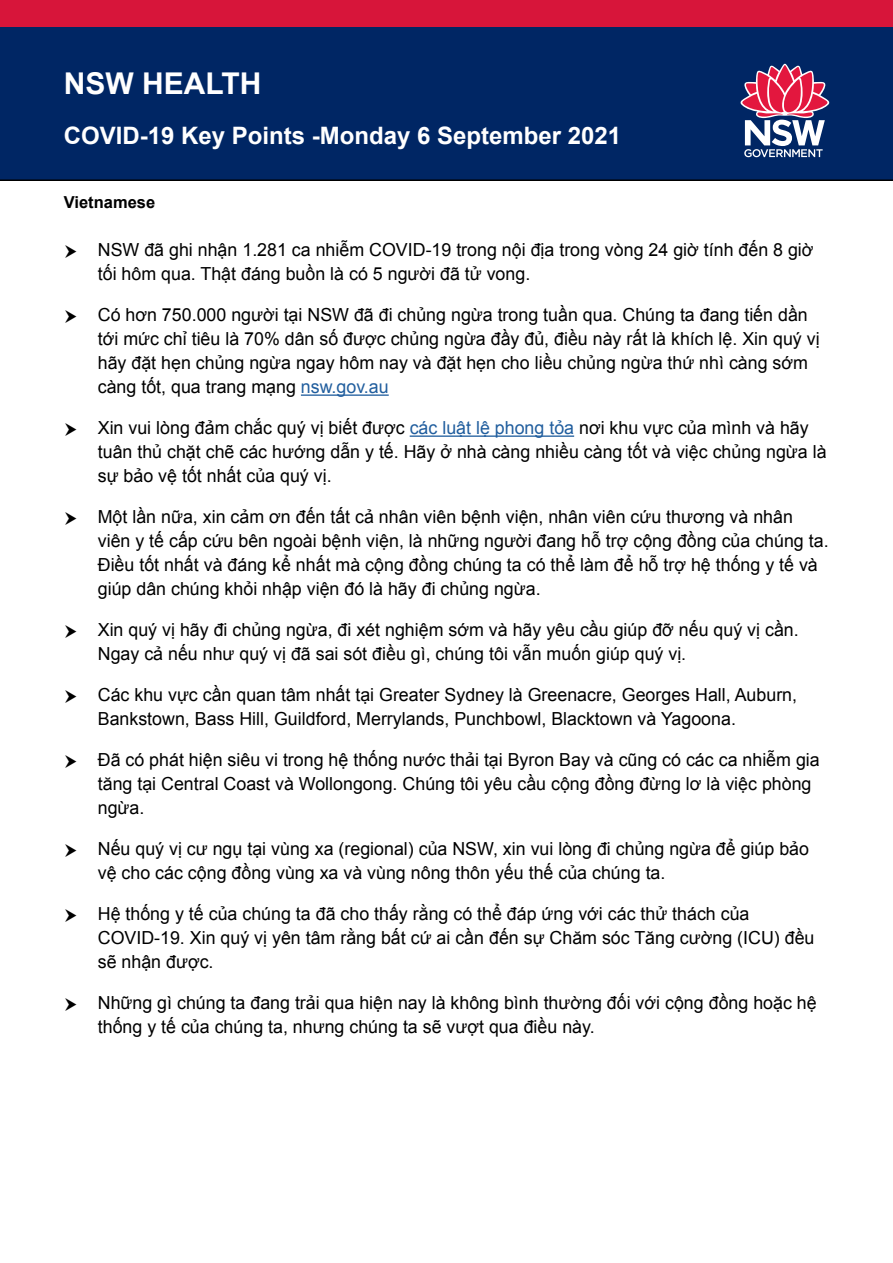
<style>
.page{position:relative;width:893px;height:1263px;background:#fff}
.page>*{position:absolute;margin:0;border:0;box-sizing:border-box;transform-origin:0 0}
.t1{font:700 30px "Arial";color:#fff}
.t2{font:700 24px "Arial";color:#fff}
.t3{font:18px/24px "Arial";color:#000}
.t4{font:700 16.5px "Arial";color:#000}
.s1{color:#215e9e}
</style>
<div class="page">
<img style="left:0;top:0;width:893px;height:180px">
<svg style="left:741px;top:64px;width:88px;height:93px"></svg>
<hr style="left:301px;top:394px;width:88px;height:2px;background:#215e9e">
<hr style="left:410px;top:435px;width:164px;height:2px;background:#215e9e">
<p class="t1" style="left:64px;top:64px;width:199px">NSW HEALTH</p>
<p class="t2" style="left:64px;top:120px;width:559px">COVID-19 Key Points -Monday 6 September 2021</p>
<p class="t4" style="left:64px;top:191px;width:93px">Vietnamese</p>
<p class="t3" style="left:98px;top:238px;width:717px">NSW đã ghi nhận 1.281 ca nhiễm COVID-19 trong nội địa trong vòng 24 giờ tính đến 8 giờ tối hôm qua. Thật đáng buồn là có 5 người đã tử vong.</p>
<p class="t3" style="left:98px;top:303px;width:723px">Có hơn 750.000 người tại NSW đã đi chủng ngừa trong tuần qua. Chúng ta đang tiến dần tới mức chỉ tiêu là 70% dân số được chủng ngừa đầy đủ, điều này rất là khích lệ. Xin quý vị hãy đặt hẹn chủng ngừa ngay hôm nay và đặt hẹn cho liều chủng ngừa thứ nhì càng sớm càng tốt, qua trang mạng <span class="s1">nsw.gov.au</span></p>
<p class="t3" style="left:98px;top:416px;width:730px">Xin vui lòng đảm chắc quý vị biết được <span class="s1">các luật lệ phong tỏa</span> nơi khu vực của mình và hãy tuân thủ chặt chẽ các hướng dẫn y tế. Hãy ở nhà càng nhiều càng tốt và việc chủng ngừa là sự bảo vệ tốt nhất của quý vị.</p>
<p class="t3" style="left:98px;top:505px;width:732px">Một lần nữa, xin cảm ơn đến tất cả nhân viên bệnh viện, nhân viên cứu thương và nhân viên y tế cấp cứu bên ngoài bệnh viện, là những người đang hỗ trợ cộng đồng của chúng ta.<br>Điều tốt nhất và đáng kể nhất mà cộng đồng chúng ta có thể làm để hỗ trợ hệ thống y tế và giúp dân chúng khỏi nhập viện đó là hãy đi chủng ngừa.</p>
<p class="t3" style="left:98px;top:618px;width:702px">Xin quý vị hãy đi chủng ngừa, đi xét nghiệm sớm và hãy yêu cầu giúp đỡ nếu quý vị cần.<br>Ngay cả nếu như quý vị đã sai sót điều gì, chúng tôi vẫn muốn giúp quý vị.</p>
<p class="t3" style="left:98px;top:683px;width:701px">Các khu vực cần quan tâm nhất tại Greater Sydney là Greenacre, Georges Hall, Auburn,<br>Bankstown, Bass Hill, Guildford, Merrylands, Punchbowl, Blacktown và Yagoona.</p>
<p class="t3" style="left:98px;top:748px;width:723px">Đã có phát hiện siêu vi trong hệ thống nước thải tại Byron Bay và cũng có các ca nhiễm gia tăng tại Central Coast và Wollongong. Chúng tôi yêu cầu cộng đồng đừng lơ là việc phòng ngừa.</p>
<p class="t3" style="left:98px;top:837px;width:713px">Nếu quý vị cư ngụ tại vùng xa (regional) của NSW, xin vui lòng đi chủng ngừa để giúp bảo vệ cho các cộng đồng vùng xa và vùng nông thôn yếu thế của chúng ta.</p>
<p class="t3" style="left:98px;top:902px;width:718px">Hệ thống y tế của chúng ta đã cho thấy rằng có thể đáp ứng với các thử thách của<br>COVID-19. Xin quý vị yên tâm rằng bất cứ ai cần đến sự Chăm sóc Tăng cường (ICU) đều sẽ nhận được.</p>
<p class="t3" style="left:98px;top:991px;width:720px">Những gì chúng ta đang trải qua hiện nay là không bình thường đối với cộng đồng hoặc hệ thống y tế của chúng ta, nhưng chúng ta sẽ vượt qua điều này.</p>
</div>
